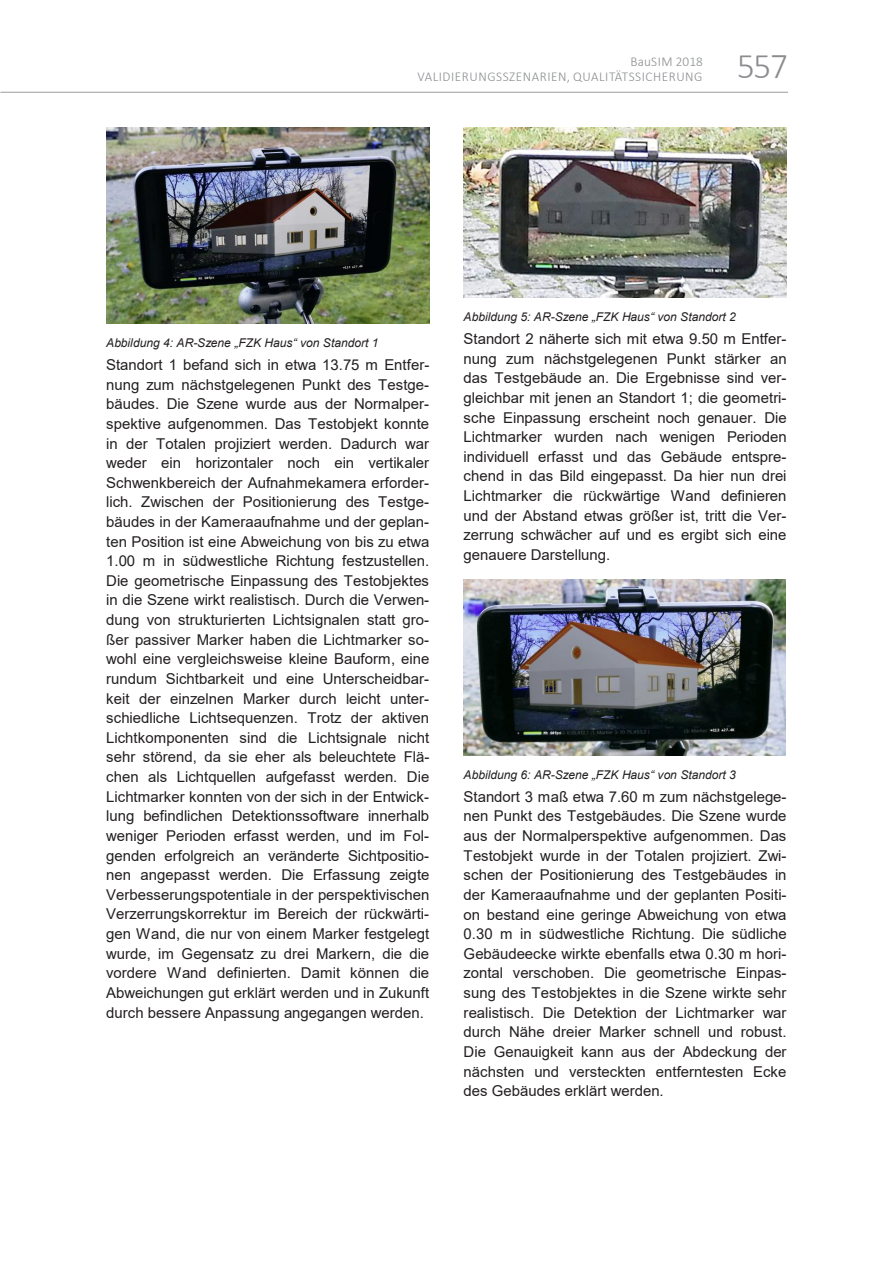
<style>
.page{position:relative;width:893px;height:1263px;background:#fff}
.page>*{position:absolute;margin:0;border:0;box-sizing:border-box;transform-origin:0 0}
.t1{font:300 36px "Calibri";color:#8a8c8f}
.t2{font:15px/19.6px "Arial";color:#231f20;text-align:justify}
.t3{font:300 13.5px "Calibri";letter-spacing:.04em;color:#8a8c8f}
.t4{font:300 13.5px "Calibri";letter-spacing:.01em;color:#8a8c8f}
.t5{font:italic 12px "Arial";letter-spacing:-.005em;color:#231f20}
</style>
<div class="page">
<img style="left:106px;top:127px;width:323px;height:197px">
<img style="left:464px;top:127px;width:323px;height:171px">
<img style="left:464px;top:579px;width:322px;height:177px">
<hr style="left:0;top:92px;width:788px;height:1px;background:#231f20">
<p class="t4" style="left:630px;top:56px;width:74px">BauSIM 2018</p>
<p class="t3" style="left:418px;top:71px;width:286px">VALIDIERUNGSSZENARIEN, QUALITÄTSSICHERUNG</p>
<h1 class="t1" style="left:737px;top:51px;width:53px">557</h1>
<p class="t5" style="left:106px;top:336px;width:274px">Abbildung 4: AR-Szene „FZK Haus“ von Standort 1</p>
<p class="t2" style="left:106px;top:355px;width:325px">Standort 1 befand sich in etwa 13.75 m Entfer&shy;nung zum nächstgelegenen Punkt des Testge&shy;bäudes. Die Szene wurde aus der Normalper&shy;spektive aufgenommen. Das Testobjekt konnte in der Totalen projiziert werden. Dadurch war weder ein horizontaler noch ein vertikaler Schwenkbereich der Aufnahmekamera erforder&shy;lich. Zwischen der Positionierung des Testge&shy;bäudes in der Kameraaufnahme und der geplan&shy;ten Position ist eine Abweichung von bis zu etwa 1.00 m in südwestliche Richtung festzustellen.<br>Die geometrische Einpassung des Testobjektes in die Szene wirkt realistisch. Durch die Verwen&shy;dung von strukturierten Lichtsignalen statt gro&shy;ßer passiver Marker haben die Lichtmarker so&shy;wohl eine vergleichsweise kleine Bauform, eine rundum Sichtbarkeit und eine Unterscheidbar&shy;keit der einzelnen Marker durch leicht unter&shy;schiedliche Lichtsequenzen. Trotz der aktiven Lichtkomponenten sind die Lichtsignale nicht sehr störend, da sie eher als beleuchtete Flä&shy;chen als Lichtquellen aufgefasst werden. Die Lichtmarker konnten von der sich in der Entwick&shy;lung befindlichen Detektionssoftware innerhalb weniger Perioden erfasst werden, und im Fol&shy;genden erfolgreich an veränderte Sichtpositio&shy;nen angepasst werden. Die Erfassung zeigte Verbesserungspotentiale in der perspektivischen Verzerrungskorrektur im Bereich der rückwärti&shy;gen Wand, die nur von einem Marker festgelegt wurde, im Gegensatz zu drei Markern, die die vordere Wand definierten. Damit können die Abweichungen gut erklärt werden und in Zukunft durch bessere Anpassung angegangen werden.</p>
<p class="t5" style="left:464px;top:310px;width:274px">Abbildung 5: AR-Szene „FZK Haus“ von Standort 2</p>
<p class="t2" style="left:464px;top:329px;width:325px">Standort 2 näherte sich mit etwa 9.50 m Entfer&shy;nung zum nächstgelegenen Punkt stärker an das Testgebäude an. Die Ergebnisse sind ver&shy;gleichbar mit jenen an Standort 1; die geometri&shy;sche Einpassung erscheint noch genauer. Die Lichtmarker wurden nach wenigen Perioden individuell erfasst und das Gebäude entspre&shy;chend in das Bild eingepasst. Da hier nun drei Lichtmarker die rückwärtige Wand definieren und der Abstand etwas größer ist, tritt die Ver&shy;zerrung schwächer auf und es ergibt sich eine genauere Darstellung.</p>
<p class="t5" style="left:464px;top:768px;width:274px">Abbildung 6: AR-Szene „FZK Haus“ von Standort 3</p>
<p class="t2" style="left:464px;top:787px;width:325px">Standort 3 maß etwa 7.60 m zum nächstgelege&shy;nen Punkt des Testgebäudes. Die Szene wurde aus der Normalperspektive aufgenommen. Das Testobjekt wurde in der Totalen projiziert. Zwi&shy;schen der Positionierung des Testgebäudes in der Kameraaufnahme und der geplanten Positi&shy;on bestand eine geringe Abweichung von etwa 0.30 m in südwestliche Richtung. Die südliche Gebäudeecke wirkte ebenfalls etwa 0.30 m hori&shy;zontal verschoben. Die geometrische Einpas&shy;sung des Testobjektes in die Szene wirkte sehr realistisch. Die Detektion der Lichtmarker war durch Nähe dreier Marker schnell und robust.<br>Die Genauigkeit kann aus der Abdeckung der nächsten und versteckten entferntesten Ecke des Gebäudes erklärt werden.</p>
</div>
